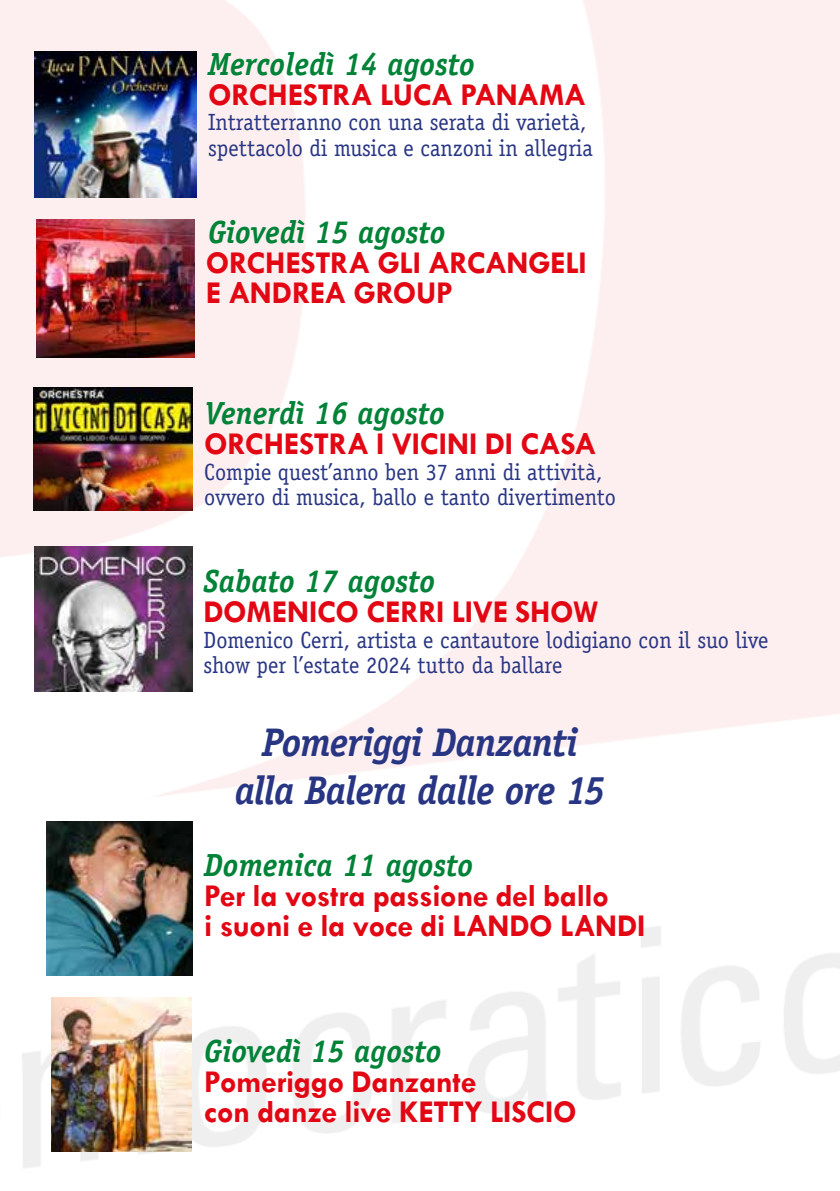
<style>
.page{position:relative;width:840px;height:1191px;background:#fff}
.page>*{position:absolute;margin:0;border:0;box-sizing:border-box;transform-origin:0 0}
.t1{font:italic 700 40px/48px "Officina Serif";letter-spacing:-.025em;color:#283583;text-align:center;scale:.95 1}
.t2{font:700 32px/30px "Tw Cen";letter-spacing:-.015em;color:#e30613}
.t3{font:italic 700 32px "Officina Serif";color:#008237;scale:.95 1}
.t4{font:23.6px/25.4px "Officina Serif";color:#283583;scale:.95 1}
</style>
<div class="page">
<img style="left:0;top:0;width:839px;height:1168px">
<img style="left:34px;top:51px;width:163px;height:146px">
<img style="left:52px;top:997px;width:140px;height:154px">
<img style="left:33px;top:387px;width:160px;height:123px">
<img style="left:34px;top:547px;width:158px;height:145px">
<img style="left:46px;top:821px;width:147px;height:154px">
<img style="left:37px;top:219px;width:157px;height:138px">
<h2 class="t3" style="left:208px;top:45px;width:282px">Mercoledì 14 agosto</h2>
<h2 class="t2" style="left:208px;top:79px;width:379px">ORCHESTRA LUCA PANAMA</h2>
<p class="t4" style="left:208px;top:110px;width:406px">Intratterranno con una serata di varietà, spettacolo di musica e canzoni in allegria</p>
<h2 class="t3" style="left:208px;top:213px;width:251px">Giovedì 15 agosto</h2>
<h2 class="t2" style="left:206px;top:247px;width:382px">ORCHESTRA GLI ARCANGELI<br>E ANDREA GROUP</h2>
<h2 class="t3" style="left:204px;top:394px;width:255px">Venerdì 16 agosto</h2>
<h2 class="t2" style="left:204px;top:428px;width:393px">ORCHESTRA I VICINI DI CASA</h2>
<p class="t4" style="left:204px;top:459px;width:434px">Compie quest’anno ben 37 anni di attività, ovvero di musica, ballo e tanto divertimento</p>
<h2 class="t3" style="left:203px;top:562px;width:245px">Sabato 17 agosto</h2>
<h2 class="t2" style="left:203px;top:596px;width:396px">DOMENICO CERRI LIVE SHOW</h2>
<p class="t4" style="left:203px;top:627px;width:596px">Domenico Cerri, artista e cantautore lodigiano con il suo live show per l’estate 2024 tutto da ballare</p>
<h1 class="t1" style="left:234px;top:718px;width:391px">Pomeriggi Danzanti alla Balera dalle ore 15</h1>
<h2 class="t3" style="left:204px;top:846px;width:284px">Domenica 11 agosto</h2>
<h2 class="t2" style="left:204px;top:880px;width:442px">Per la vostra passione del ballo<br>i suoni e la voce di LANDO LANDI</h2>
<h2 class="t3" style="left:204px;top:1032px;width:251px">Giovedì 15 agosto</h2>
<h2 class="t2" style="left:204px;top:1066px;width:374px">Pomeriggo Danzante<br>con danze live KETTY LISCIO</h2>
</div>
